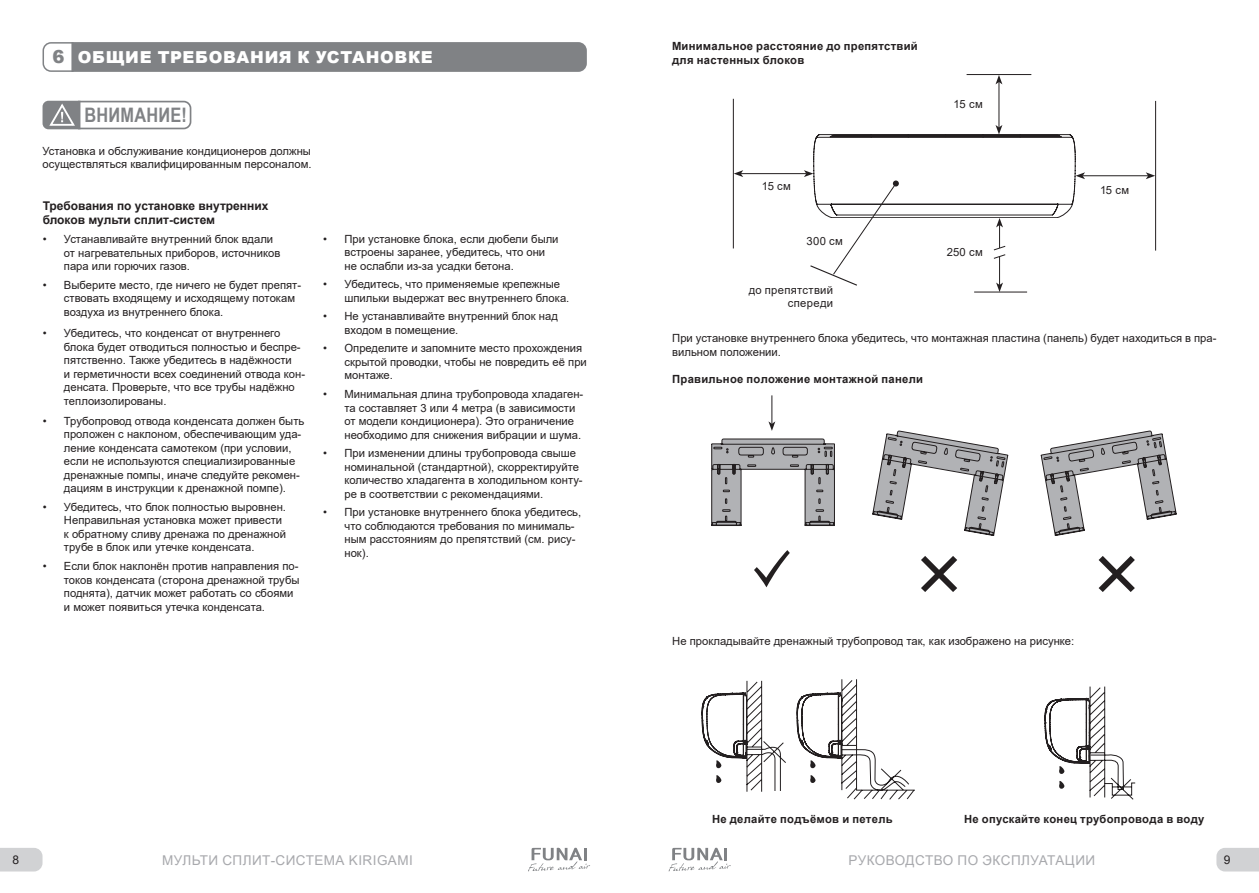
<style>
.page{position:relative;width:1259px;height:893px;background:#fff}
.page>*{position:absolute;margin:0;border:0;box-sizing:border-box;transform-origin:0 0}
.vnimanie{font:700 19.95px "Arial Narrow";letter-spacing:.01em;color:#808285}
.Zagolovok{font:900 18px "Arial";color:#808285}
.Zagolovok-2{font:900 16.5px "Arial";letter-spacing:.04em;color:#fff}
.t1{font:13.5px "Arial";letter-spacing:.035em;color:#a8a9ad}
.FR_Semi_bez_otstupa{font:700 12px/14.4px "Arial";color:#231f20}
.t2{font:12px "Arial";color:#231f20}
.Numeracia{font:11.25px/13.5px "Arial";color:#231f20}
.bullet{font:700 11.25px/13.5px "Arial";letter-spacing:.025em;color:#231f20}
.bullet-2{font:11.25px/13.5px "Arial";letter-spacing:.025em;color:#231f20;text-align:right}
</style>
<div class="page">
<svg style="left:0;top:848px;width:43px;height:23px"></svg>
<svg style="left:1216px;top:848px;width:43px;height:23px"></svg>
<svg style="left:528px;top:847px;width:62px;height:24px"></svg>
<svg style="left:668px;top:847px;width:63px;height:24px"></svg>
<svg style="left:42px;top:42px;width:545px;height:30px;background:#87898b"></svg>
<hr style="left:998px;top:82px;width:1px;height:45px;background:#231f20">
<svg style="left:995px;top:75px;width:7px;height:9px"></svg>
<hr style="left:1082px;top:175px;width:66px;height:1px;background:#231f20">
<svg style="left:1145px;top:172px;width:10px;height:7px"></svg>
<hr style="left:741px;top:173px;width:65px;height:1px;background:#231f20">
<svg style="left:734px;top:170px;width:9px;height:7px"></svg>
<hr style="left:974px;top:292px;width:53px;height:1px;background:#231f20">
<hr style="left:966px;top:74px;width:65px;height:1px;background:#231f20">
<hr style="left:1155px;top:101px;width:1px;height:150px;background:#231f20">
<hr style="left:733px;top:99px;width:1px;height:149px;background:#231f20">
<svg style="left:43px;top:100px;width:149px;height:30px"></svg>
<svg style="left:711px;top:438px;width:124px;height:88px"></svg>
<svg style="left:872px;top:431px;width:136px;height:105px"></svg>
<svg style="left:1041px;top:431px;width:135px;height:105px"></svg>
<svg style="left:921px;top:556px;width:36px;height:36px"></svg>
<svg style="left:1098px;top:556px;width:37px;height:36px"></svg>
<svg style="left:768px;top:395px;width:7px;height:36px"></svg>
<svg style="left:754px;top:550px;width:36px;height:37px"></svg>
<svg style="left:701px;top:679px;width:214px;height:120px"></svg>
<svg style="left:1044px;top:686px;width:91px;height:114px"></svg>
<svg style="left:804px;top:125px;width:281px;height:167px"></svg>
<p class="Zagolovok" style="left:52px;top:44px;width:14px">6</p>
<p class="Zagolovok-2" style="left:78px;top:45px;width:356px">ОБЩИЕ ТРЕБОВАНИЯ К УСТАНОВКЕ</p>
<p class="vnimanie" style="left:84px;top:100px;width:104px">ВНИМАНИЕ!</p>
<p class="Numeracia" style="left:43px;top:144px;width:270px">Установка и обслуживание кондиционеров должны осуществляться квалифицированным персоналом.</p>
<p class="FR_Semi_bez_otstupa" style="left:43px;top:199px;width:227px">Требования по установке внутренних блоков мульти сплит-систем</p>
<p class="Numeracia" style="left:64px;top:232px;width:218px;text-indent:-21px">• Устанавливайте внутренний блок вдали от нагревательных приборов, источников пара или горючих газов.</p>
<p class="Numeracia" style="left:64px;top:278px;width:239px;text-indent:-21px">• Выберите место, где ничего не будет препят&shy;ствовать входящему и исходящему потокам воздуха из внутреннего блока.</p>
<p class="Numeracia" style="left:64px;top:326px;width:243px;text-indent:-21px">• Убедитесь, что конденсат от внутреннего блока будет отводиться полностью и беспре&shy;пятственно. Также убедитесь в надёжности<br>и герметичности всех соединений отвода кон&shy;денсата. Проверьте, что все трубы надёжно теплоизолированы.</p>
<p class="Numeracia" style="left:64px;top:414px;width:242px;text-indent:-21px">• Трубопровод отвода конденсата должен быть проложен с наклоном, обеспечивающим уда&shy;ление конденсата самотеком (при условии, если не используются специализированные дренажные помпы, иначе следуйте рекомен&shy;дациям в инструкции к дренажной помпе).</p>
<p class="Numeracia" style="left:64px;top:500px;width:223px;text-indent:-21px">• Убедитесь, что блок полностью выровнен.<br>Неправильная установка может привести к обратному сливу дренажа по дренажной трубе в блок или утечке конденсата.</p>
<p class="Numeracia" style="left:64px;top:559px;width:237px;text-indent:-21px">• Если блок наклонён против направления по&shy;токов конденсата (сторона дренажной трубы поднята), датчик может работать со сбоями и может появиться утечка конденсата.</p>
<p class="Numeracia" style="left:344px;top:232px;width:216px;text-indent:-21px">• При установке блока, если дюбели были встроены заранее, убедитесь, что они не ослабли из-за усадки бетона.</p>
<p class="Numeracia" style="left:344px;top:277px;width:226px;text-indent:-21px">• Убедитесь, что применяемые крепежные шпильки выдержат вес внутреннего блока.</p>
<p class="Numeracia" style="left:344px;top:310px;width:215px;text-indent:-21px">• Не устанавливайте внутренний блок над входом в помещение.</p>
<p class="Numeracia" style="left:344px;top:342px;width:244px;text-indent:-21px">• Определите и запомните место прохождения скрытой проводки, чтобы не повредить её при монтаже.</p>
<p class="Numeracia" style="left:344px;top:387px;width:240px;text-indent:-21px">• Минимальная длина трубопровода хладаген&shy;та составляет 3 или 4 метра (в зависимости от модели кондиционера). Это ограничение необходимо для снижения вибрации и шума.</p>
<p class="Numeracia" style="left:344px;top:446px;width:240px;text-indent:-21px">• При изменении длины трубопровода свыше номинальной (стандартной), скорректируйте количество хладагента в холодильном конту&shy;ре в соответствии с рекомендациями.</p>
<p class="Numeracia" style="left:344px;top:505px;width:238px;text-indent:-21px">• При установке внутреннего блока убедитесь, что соблюдаются требования по минималь&shy;ным расстояниям до препятствий (см. рису&shy;нок).</p>
<p class="bullet" style="left:672px;top:40px;width:247px">Минимальное расстояние до препятствий для настенных блоков</p>
<p class="bullet-2" style="left:762px;top:179px;width:31px">15 см</p>
<p class="bullet-2" style="left:806px;top:235px;width:38px">300 см</p>
<p class="bullet-2" style="left:748px;top:283px;width:86px">до препятствий спереди</p>
<p class="bullet-2" style="left:953px;top:97px;width:31px">15 см</p>
<p class="bullet-2" style="left:946px;top:245px;width:38px">250 см</p>
<p class="bullet-2" style="left:1100px;top:183px;width:31px">15 см</p>
<p class="Numeracia" style="left:672px;top:332px;width:546px">При установке внутреннего блока убедитесь, что монтажная пластина (панель) будет находиться в пра&shy;вильном положении.</p>
<p class="bullet" style="left:672px;top:372px;width:252px">Правильное положение монтажной панели</p>
<p class="Numeracia" style="left:672px;top:634px;width:403px">Не прокладывайте дренажный трубопровод так, как изображено на рисунке:</p>
<p class="bullet" style="left:712px;top:812px;width:182px">Не делайте подъёмов и петель</p>
<p class="bullet" style="left:964px;top:812px;width:242px">Не опускайте конец трубопровода в воду</p>
<p class="t2" style="left:12px;top:851px;width:8px">8</p>
<p class="t1" style="left:162px;top:850px;width:252px">МУЛЬТИ СПЛИТ-СИСТЕМА KIRIGAMI</p>
<p class="t1" style="left:848px;top:850px;width:248px">РУКОВОДСТВО ПО ЭКСПЛУАТАЦИИ</p>
<p class="t2" style="left:1223px;top:851px;width:8px">9</p>
</div>
